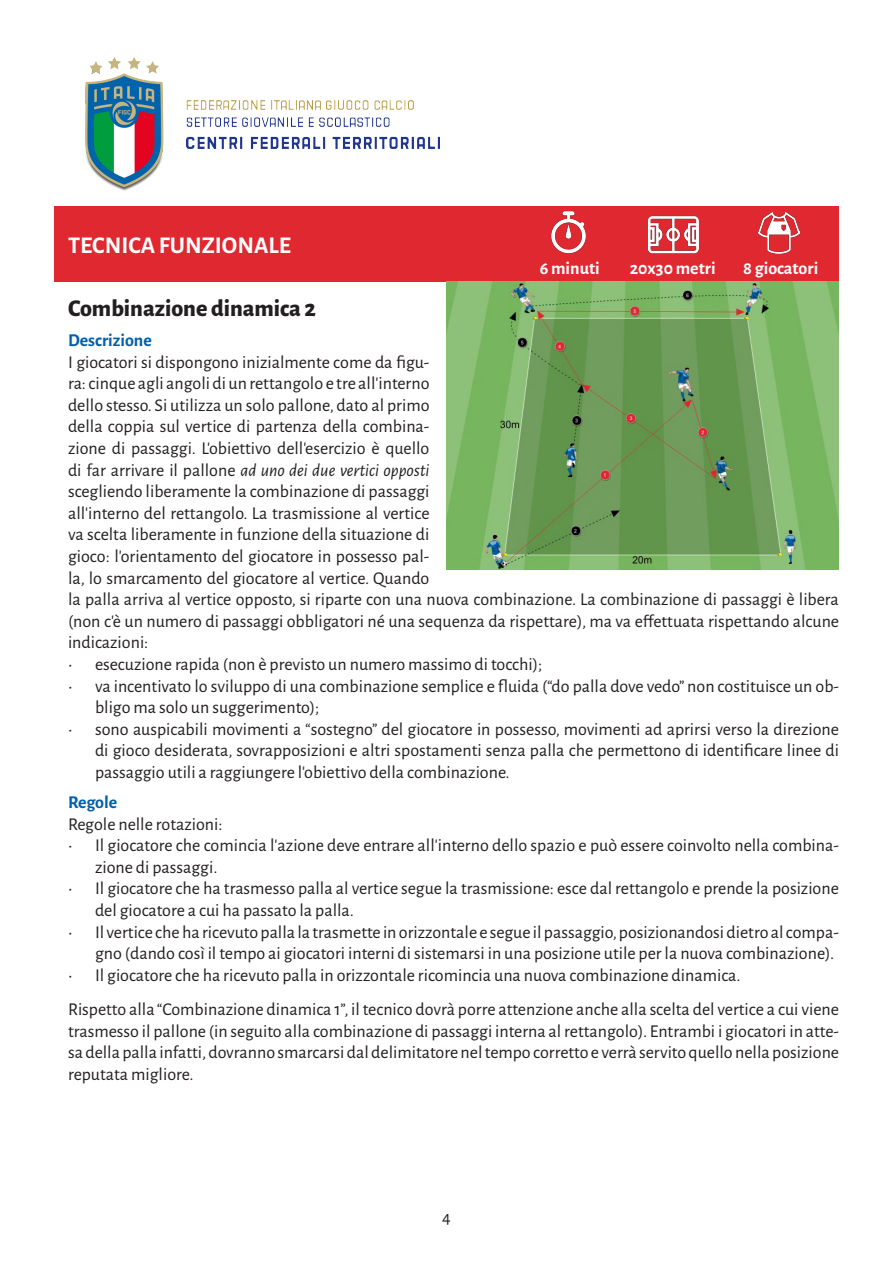
<style>
.page{position:relative;width:893px;height:1263px;background:#fff}
.page>*{position:absolute;margin:0;border:0;box-sizing:border-box;transform-origin:0 0}
.t1{font:800 24px "Alegreya Sans";color:#231f20}
.t2{font:700 24px "Alegreya Sans";color:#fff}
.t3{font:18px/21.6px "Alegreya Sans";color:#231f20}
.t4{font:700 18px "Alegreya Sans";color:#fff}
.t5{font:700 18px "Alegreya Sans";color:#0060a9}
.s1{font-style:italic}
</style>
<div class="page">
<img style="left:186px;top:101px;width:253px;height:48px">
<img style="left:85px;top:57px;width:79px;height:134px">
<div style="left:54px;top:206px;width:785px;height:76px;background:#e02831"></div>
<img style="left:551px;top:212px;width:35px;height:42px">
<img style="left:758px;top:212px;width:42px;height:41px">
<img style="left:648px;top:215px;width:51px;height:39px">
<img style="left:446px;top:282px;width:393px;height:288px">
<p class="t2" style="left:68px;top:227px;width:224px">TECNICA FUNZIONALE</p>
<p class="t4" style="left:540px;top:255px;width:61px">6 minuti</p>
<p class="t4" style="left:630px;top:255px;width:87px">20x30 metri</p>
<p class="t4" style="left:743px;top:255px;width:77px">8 giocatori</p>
<p class="t1" style="left:68px;top:290px;width:249px">Combinazione dinamica 2</p>
<p class="t5" style="left:68px;top:327px;width:85px">Descrizione</p>
<p class="t3" style="left:68px;top:350px;width:772px">I giocatori si dispongono inizialmente come da figu-<br>ra: cinque agli angoli di un rettangolo e tre all’interno<br>dello stesso. Si utilizza un solo pallone, dato al primo<br>della coppia sul vertice di partenza della combina-<br>zione di passaggi. L’obiettivo dell’esercizio è quello<br>di far arrivare il pallone <span class="s1">ad uno dei due vertici opposti<br></span>scegliendo liberamente la combinazione di passaggi<br>all’interno del rettangolo. La trasmissione al vertice<br>va scelta liberamente in funzione della situazione di<br>gioco: l’orientamento del giocatore in possesso pal-<br>la, lo smarcamento del giocatore al vertice. Quando<br>la palla arriva al vertice opposto, si riparte con una nuova combinazione. La combinazione di passaggi è libera (non c’è un numero di passaggi obbligatori né una sequenza da rispettare), ma va effettuata rispettando alcune indicazioni:</p>
<p class="t3" style="left:68px;top:652px;width:476px">• esecuzione rapida (non è previsto un numero massimo di tocchi);</p>
<p class="t3" style="left:95px;top:674px;width:745px;text-indent:-27px">• va incentivato lo sviluppo di una combinazione semplice e fluida (“do palla dove vedo” non costituisce un ob&shy;bligo ma solo un suggerimento);</p>
<p class="t3" style="left:95px;top:717px;width:745px;text-align:justify;text-indent:-27px">• sono auspicabili movimenti a “sostegno” del giocatore in possesso, movimenti ad aprirsi verso la direzione di gioco desiderata, sovrapposizioni e altri spostamenti senza palla che permettono di identificare linee di passaggio utili a raggiungere l’obiettivo della combinazione.</p>
<p class="t5" style="left:68px;top:789px;width:51px">Regole</p>
<p class="t3" style="left:68px;top:812px;width:156px">Regole nelle rotazioni:</p>
<p class="t3" style="left:95px;top:834px;width:745px;text-indent:-27px">• Il giocatore che comincia l’azione deve entrare all’interno dello spazio e può essere coinvolto nella combina&shy;zione di passaggi.</p>
<p class="t3" style="left:95px;top:877px;width:745px;text-indent:-27px">• Il giocatore che ha trasmesso palla al vertice segue la trasmissione: esce dal rettangolo e prende la posizione del giocatore a cui ha passato la palla.</p>
<p class="t3" style="left:68px;top:920px;width:772px;text-align:right">• Il vertice che ha ricevuto palla la trasmette in orizzontale e segue il passaggio, posizionandosi dietro al compa&shy;gno (dando così il tempo ai giocatori interni di sistemarsi in una posizione utile per la nuova combinazione).</p>
<p class="t3" style="left:68px;top:963px;width:674px">• Il giocatore che ha ricevuto palla in orizzontale ricomincia una nuova combinazione dinamica.</p>
<p class="t3" style="left:68px;top:998px;width:772px;text-align:justify">Rispetto alla “Combinazione dinamica 1”, il tecnico dovrà porre attenzione anche alla scelta del vertice a cui viene trasmesso il pallone (in seguito alla combinazione di passaggi interna al rettangolo). Entrambi i giocatori in atte&shy;sa della palla infatti, dovranno smarcarsi dal delimitatore nel tempo corretto e verrà servito quello nella posizione reputata migliore.</p>
<p class="t3" style="left:442px;top:1206px;width:10px">4</p>
</div>
